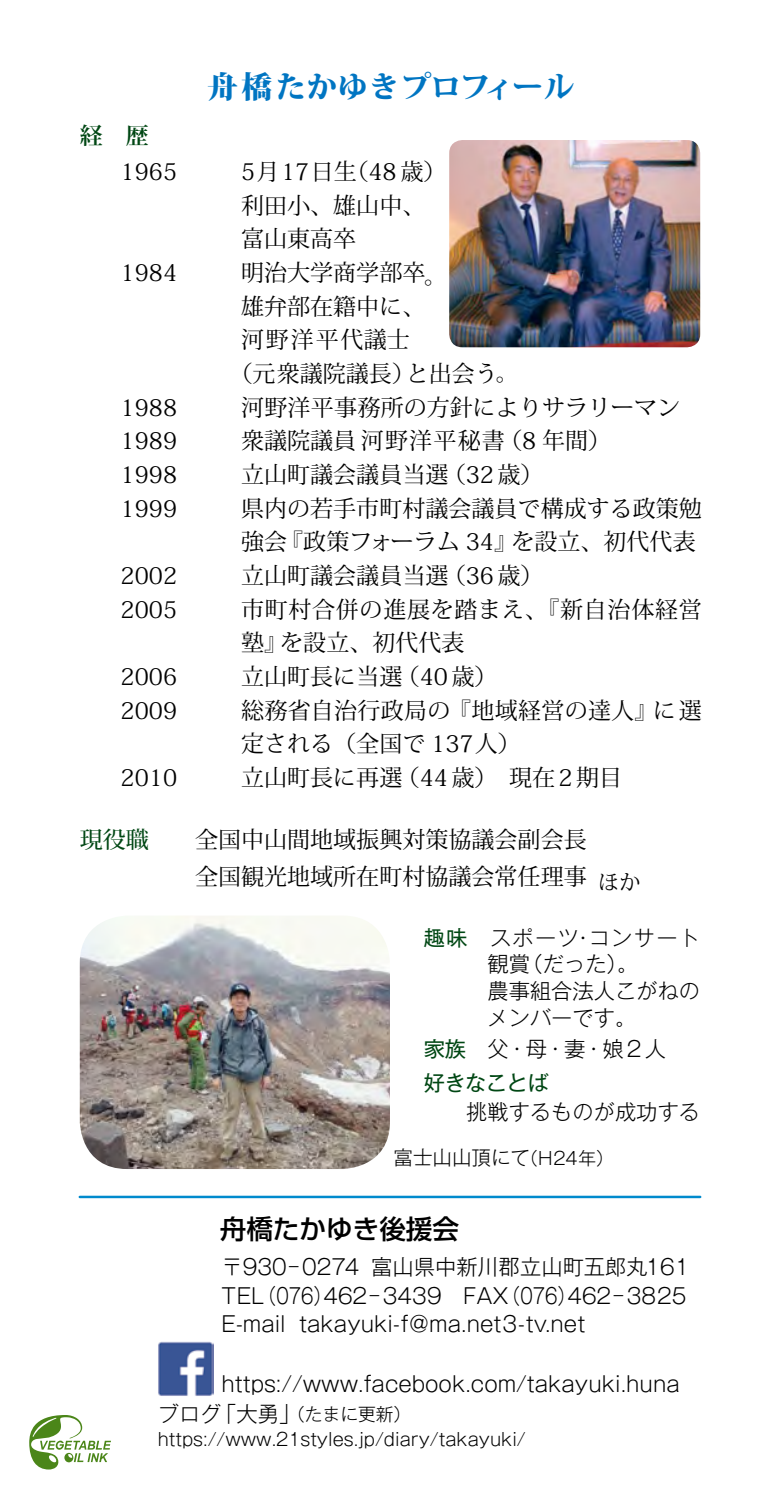
<style>
.page{position:relative;width:780px;height:1489px;background:#fff}
.page>*{position:absolute;margin:0;border:0;box-sizing:border-box;transform-origin:0 0}
.t1{font:800 30.5px "Koz Min Pro";color:#0075c2}
.t2{font:500 26.5px "Shin Go Pro";color:#000}
.t3{font:23px/33.8px "Koz Min Pro";color:#000}
.t4{font:23px "Koz Min Pro";letter-spacing:.03em;color:#000}
.t5{font:23px "Koz Min Pro";letter-spacing:.05em;color:#000}
.t6{font:23px "Koz Min Pro";letter-spacing:.08em;color:#000}
.t7{font:700 23px "Koz Min Pro";color:#004714}
.t8{font:300 21.25px/26.5px "Gothic MB101 Pro";color:#000}
.t9{font:21.25px "Koz Min Pro";color:#000}
.t10{font:300 19.5px "Gothic MB101 Pro";color:#000}
.t11{font:300 17.75px "Gothic MB101 Pro";color:#000}
.s1{font-size:21.25px}
.s2{font-weight:500;color:#004714}
.s3{font-weight:400;color:#004714}
.s4{font-size:17.75px}
</style>
<div class="page">
<hr style="left:80px;top:1195px;width:620px;height:3px;background:#008acd">
<img style="left:80px;top:916px;width:310px;height:252px">
<img style="left:158px;top:1341px;width:56px;height:55px">
<img style="left:449px;top:140px;width:251px;height:207px">
<svg style="left:29px;top:1415px;width:82px;height:54px"></svg>
<p class="t7" style="left:80px;top:119px;width:71px">経　歴</p>
<p class="t3" style="left:121px;top:154px;width:58px">1965</p>
<p class="t3" style="left:121px;top:255px;width:58px">1984</p>
<p class="t3" style="left:121px;top:389px;width:58px;text-align:justify">1988<br>1989<br>1998<br>1999</p>
<p class="t3" style="left:121px;top:558px;width:58px">2002<br>2005</p>
<p class="t3" style="left:121px;top:659px;width:58px">2006<br>2009</p>
<p class="t3" style="left:121px;top:760px;width:58px">2010</p>
<h1 class="t1" style="left:207px;top:64px;width:369px">舟橋たかゆきプロフィール</h1>
<p class="t4" style="left:241px;top:155px;width:207px">5月17日生（48 歳）</p>
<p class="t3" style="left:241px;top:187px;width:186px">利田小、雄山中、</p>
<p class="t3" style="left:241px;top:221px;width:117px">富山東高卒</p>
<p class="t3" style="left:241px;top:255px;width:186px">明治大学商学部卒</p>
<p class="t3" style="left:241px;top:288px;width:186px">雄弁部在籍中に、</p>
<p class="t6" style="left:241px;top:323px;width:170px">河野洋平代議士</p>
<p class="t3" style="left:229px;top:356px;width:289px">（元衆議院議長）と出会う<span class="s1">。</span></p>
<p class="t3" style="left:241px;top:389px;width:440px">河野洋平事務所の方針によりサラリーマン</p>
<p class="t5" style="left:241px;top:424px;width:371px">衆議院議員河野洋平秘書（8 年間）</p>
<p class="t3" style="left:241px;top:457px;width:304px">立山町議会議員当選（32 歳）</p>
<p class="t3" style="left:241px;top:490px;width:462px">県内の若手市町村議会議員で構成する政策勉</p>
<p class="t3" style="left:241px;top:524px;width:456px">強会『政策フォーラム 34』を設立、初代代表</p>
<p class="t3" style="left:241px;top:558px;width:304px">立山町議会議員当選（36 歳）</p>
<p class="t4" style="left:241px;top:593px;width:462px">市町村合併の進展を踏まえ、『新自治体経営</p>
<p class="t3" style="left:241px;top:625px;width:225px">塾』を設立、初代代表</p>
<p class="t3" style="left:241px;top:659px;width:258px">立山町長に当選（40 歳）</p>
<p class="t3" style="left:241px;top:692px;width:462px">総務省自治行政局の『地域経営の達人』に選</p>
<p class="t3" style="left:241px;top:726px;width:281px">定される（全国で 137人）</p>
<p class="t3" style="left:241px;top:760px;width:382px">立山町長に再選（44 歳）　現在 2 期目</p>
<p class="t9" style="left:424px;top:261px;width:23px">。</p>
<p class="t3" style="left:195px;top:820px;width:447px;line-height:37.2px;text-indent:-115px"><span class="s2">現役職</span>　　全国中山間地域振興対策協議会副会長<br>全国観光地域所在町村協議会常任理事<sub>ほか</sub></p>
<p class="t8" style="left:487px;top:921px;width:214px;text-indent:-64px"><span class="s3">趣味</span> スポーツ・コンサート観賞（だった）。<br>農事組合法人こがねのメンバーです。</p>
<p class="t8" style="left:423px;top:1029px;width:244px;line-height:33.8px"><span class="s3">家族</span>　父・母・妻・娘２人<span class="s3">好きなことば</span></p>
<p class="t8" style="left:466px;top:1095px;width:235px">挑戦するものが成功する</p>
<p class="t10" style="left:393px;top:1141px;width:222px">富士山山頂にて<span class="s4">（H24年）</span></p>
<p class="t2" style="left:220px;top:1207px;width:241px">舟橋たかゆき後援会</p>
<p class="t8" style="left:221px;top:1248px;width:469px;line-height:28.8px">〒930−0274 富山県中新川郡立山町五郎丸161<br>TEL（076）462−3439　FAX（076）462−3825<br>E-mail takayuki-f@ma.net3-tv.net</p>
<p class="t8" style="left:158px;top:1365px;width:523px;line-height:30.2px;text-indent:64px">https://www.facebook.com/takayuki.hunaブログ「大勇」<span class="s4">（たまに更新）</span></p>
<p class="t11" style="left:158px;top:1423px;width:369px">https://www.21styles.jp/diary/takayuki/</p>
</div>
